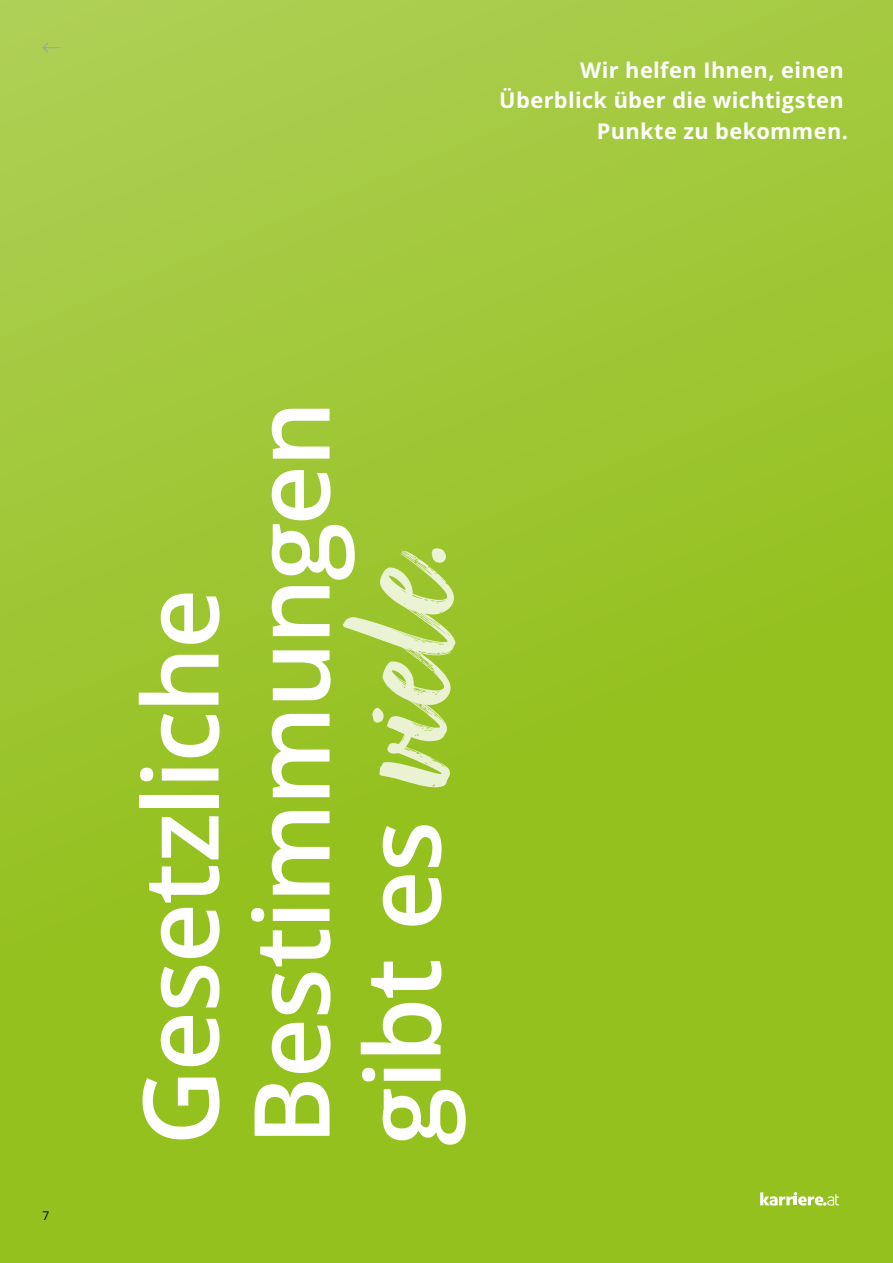
<style>
.page{position:relative;width:893px;height:1263px;background:#95c11f}
.page>*{position:absolute;margin:0;border:0;box-sizing:border-box;transform-origin:0 0}
.t1{font:189.3px "Turbinado Bold Dry Pro";color:#fff}
.t2{font:600 105px/111px "Open Sans";letter-spacing:-.025em;color:#fff}
.t3{font:700 21.75px/30.2px "Open Sans";letter-spacing:.015em;color:#fff;text-align:right}
.t4{font:12px "Open Sans";color:#000}
.s1{font-family:"Turbinado Bold Dry Pro";font-weight:400;font-size:189.3px}
</style>
<div class="page">
<div style="left:0;top:0;width:893px;height:1171px;background:linear-gradient(to bottom,#a8cc48,#91be16)"></div>
<svg style="left:760px;top:1192px;width:79px;height:14px"></svg>
<svg style="left:42px;top:42px;width:18px;height:12px"></svg>
<p class="t3" style="left:499px;top:55px;width:350px">Wir helfen Ihnen, einen<br>Überblick über die wichtigsten<br>Punkte zu bekommen.</p>
<p class="t4" style="left:43px;top:1208px;width:8px">7</p>
<h2 class="t2" style="left:123px;top:1146px;width:747px;rotate:-90deg">Gesetzliche<br>Bestimmungen gibt es <span class="s1">viele.</span></h2>
<h1 class="t1" style="left:93px;top:869px;width:345px">finden</h1>
</div>
